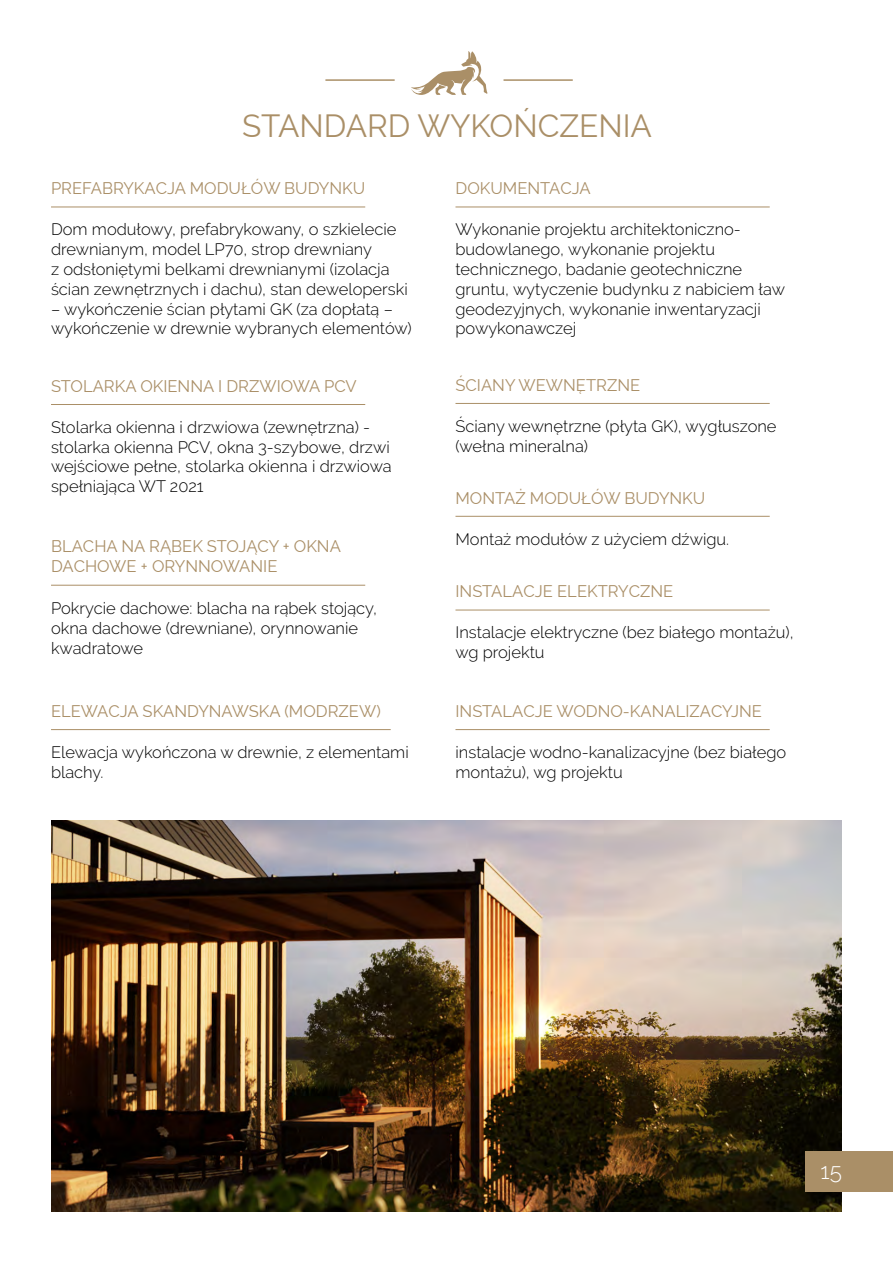
<style>
.page{position:relative;width:893px;height:1263px;background:#fff}
.page>*{position:absolute;margin:0;border:0;box-sizing:border-box;transform-origin:0 0}
.t1{font:31.5px "Raleway";color:#aa8f67}
.t2{font:300 22.5px "Raleway";color:#fff}
.t3{font:300 16.5px/19.8px "Raleway";color:#000}
.t4{font:16.5px/19.8px "Raleway";color:#aa8f67}
</style>
<div class="page">
<svg style="left:411px;top:51px;width:77px;height:44px"></svg>
<hr style="left:325px;top:79px;width:70px;height:2px;background:#aa8f67">
<hr style="left:503px;top:79px;width:70px;height:2px;background:#aa8f67">
<hr style="left:455px;top:610px;width:315px;height:1px;background:#aa8f67">
<hr style="left:455px;top:729px;width:315px;height:1px;background:#aa8f67">
<hr style="left:455px;top:207px;width:315px;height:1px;background:#aa8f67">
<hr style="left:455px;top:516px;width:315px;height:1px;background:#aa8f67">
<hr style="left:51px;top:404px;width:314px;height:1px;background:#aa8f67">
<hr style="left:51px;top:729px;width:340px;height:1px;background:#aa8f67">
<hr style="left:455px;top:403px;width:315px;height:1px;background:#aa8f67">
<hr style="left:51px;top:207px;width:314px;height:1px;background:#aa8f67">
<hr style="left:51px;top:585px;width:314px;height:1px;background:#aa8f67">
<img style="left:51px;top:821px;width:791px;height:391px">
<div style="left:805px;top:1151px;width:88px;height:41px;background:#aa8f67"></div>
<h1 class="t1" style="left:242px;top:107px;width:411px">STANDARD WYKOŃCZENIA</h1>
<p class="t4" style="left:51px;top:178px;width:316px">PREFABRYKACJA MODUŁÓW BUDYNKU</p>
<p class="t3" style="left:51px;top:219px;width:358px">Dom modułowy, prefabrykowany, o szkielecie drewnianym, model LP70, strop drewniany<br>z odsłoniętymi belkami drewnianymi (izolacja ścian zewnętrznych i dachu), stan deweloperski</p>
<p class="t3" style="left:51px;top:299px;width:362px">– wykończenie ścian płytami GK (za dopłatą – wykończenie w drewnie wybranych elementów)</p>
<p class="t4" style="left:51px;top:376px;width:307px">STOLARKA OKIENNA I DRZWIOWA PCV</p>
<p class="t3" style="left:51px;top:417px;width:342px">Stolarka okienna i drzwiowa (zewnętrzna) - stolarka okienna PCV, okna 3-szybowe, drzwi wejściowe pełne, stolarka okienna i drzwiowa spełniająca WT 2021</p>
<p class="t4" style="left:51px;top:536px;width:291px">BLACHA NA RĄBEK STOJĄCY + OKNA<br>DACHOWE + ORYNNOWANIE</p>
<p class="t3" style="left:51px;top:598px;width:328px">Pokrycie dachowe: blacha na rąbek stojący, okna dachowe (drewniane), orynnowanie kwadratowe</p>
<p class="t4" style="left:51px;top:701px;width:331px">ELEWACJA SKANDYNAWSKA (MODRZEW)</p>
<p class="t3" style="left:51px;top:742px;width:359px">Elewacja wykończona w drewnie, z elementami blachy.</p>
<p class="t4" style="left:455px;top:178px;width:137px">DOKUMENTACJA</p>
<p class="t3" style="left:455px;top:219px;width:331px">Wykonanie projektu architektoniczno&shy;budowlanego, wykonanie projektu technicznego, badanie geotechniczne gruntu, wytyczenie budynku z nabiciem ław geodezyjnych, wykonanie inwentaryzacji powykonawczej</p>
<p class="t4" style="left:455px;top:375px;width:186px">ŚCIANY WEWNĘTRZNE</p>
<p class="t3" style="left:455px;top:416px;width:323px">Ściany wewnętrzne (płyta GK), wygłuszone (wełna mineralna)</p>
<p class="t4" style="left:455px;top:488px;width:251px">MONTAŻ MODUŁÓW BUDYNKU</p>
<p class="t3" style="left:455px;top:529px;width:275px">Montaż modułów z użyciem dźwigu.</p>
<p class="t4" style="left:455px;top:581px;width:219px">INSTALACJE ELEKTRYCZNE</p>
<p class="t3" style="left:455px;top:622px;width:340px">Instalacje elektryczne (bez białego montażu), wg projektu</p>
<p class="t4" style="left:455px;top:701px;width:308px">INSTALACJE WODNO-KANALIZACYJNE</p>
<p class="t3" style="left:455px;top:742px;width:332px">instalacje wodno-kanalizacyjne (bez białego montażu), wg projektu</p>
<h2 class="t2" style="left:821px;top:1158px;width:23px">15</h2>
</div>
